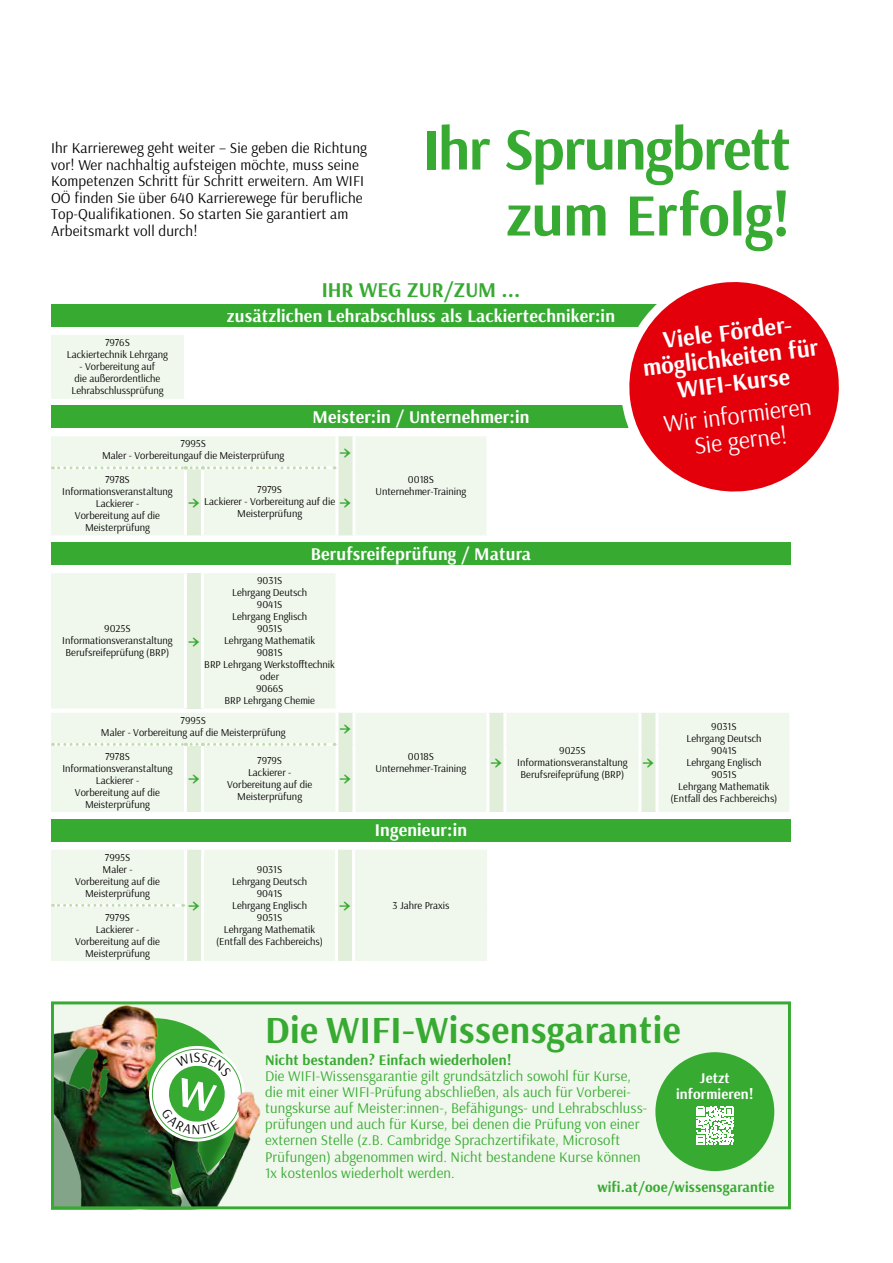
<style>
.page{position:relative;width:893px;height:1263px;background:#fff}
.page>*{position:absolute;margin:0;border:0;box-sizing:border-box;transform-origin:0 0}
.t1{font:700 60px/66px "Arsenal";letter-spacing:-.02em;color:#37aa32;text-align:right}
.t2{font:700 38.1px "Arsenal";letter-spacing:.01em;color:#37aa32}
.t3{font:700 24px/25.5px "Arsenal";color:#fff;text-align:center}
.t4{font:24px/25.5px "Arsenal";color:#fff;text-align:center}
.t5{font:700 21px "Arsenal";color:#37aa32}
.t6{font:700 18px "Arsenal Two";letter-spacing:.01em;color:#fff}
.t7{font:700 18px "Arsenal";color:#37aa32}
.t8{font:15px/16.5px "Arsenal";letter-spacing:.01em;color:#000}
.t9{font:14.7px/16.2px "Arsenal";letter-spacing:.01em;color:#37aa32}
.t10{font:700 14.7px "Arsenal";letter-spacing:.01em;color:#37aa32}
.t11{font:700 14.7px/16.2px "Arsenal";letter-spacing:.01em;color:#fff;text-align:center}
.t12{font:14.25px "Arsenal";color:#000}
.t13{font:10.5px/12px "Arsenal";color:#000;text-align:center}
.s1{font-weight:700;font-size:18px;color:#37aa32}
</style>
<div class="page">
<div style="left:51px;top:1001px;width:740px;height:208px;background:#f0f7ec"></div>
<img style="left:55px;top:1005px;width:182px;height:200px">
<img style="left:237px;top:1092px;width:24px;height:77px">
<div style="left:655px;top:1052px;width:119px;height:119px;background:#37aa32;border-radius:50%"></div>
<svg style="left:696px;top:1107px;width:38px;height:37px"></svg>
<div style="left:51px;top:1001px;width:740px;height:208px;border:3px solid #37aa32"></div>
<div style="left:51px;top:305px;width:740px;height:22px;background:#37aa32"></div>
<div style="left:51px;top:406px;width:740px;height:22px;background:#37aa32"></div>
<div style="left:51px;top:543px;width:740px;height:22px;background:#37aa32"></div>
<div style="left:51px;top:819px;width:740px;height:22px;background:#37aa32"></div>
<div style="left:51px;top:335px;width:134px;height:63px;background:#f0f7ec"></div>
<hr style="left:184px;top:335px;width:3px;height:15px;background:#fff">
<hr style="left:184px;top:350px;width:3px;height:48px;background:#fff">
<svg style="left:51px;top:436px;width:436px;height:99px;background:#eff6eb"></svg>
<div style="left:51px;top:573px;width:284px;height:135px;background:#f0f7ec"></div>
<div style="left:185px;top:573px;width:17px;height:135px;background:#e1eed9"></div>
<hr style="left:184px;top:573px;width:3px;height:15px;background:#fff">
<hr style="left:184px;top:588px;width:3px;height:120px;background:#fff">
<hr style="left:201px;top:573px;width:3px;height:15px;background:#fff">
<hr style="left:201px;top:588px;width:3px;height:120px;background:#fff">
<div style="left:51px;top:713px;width:738px;height:99px;background:#f0f7ec"></div>
<svg style="left:185px;top:713px;width:470px;height:99px;background:#eef6e9"></svg>
<hr style="left:184px;top:746px;width:3px;height:66px;background:#fff">
<hr style="left:201px;top:746px;width:3px;height:66px;background:#fff">
<hr style="left:335px;top:713px;width:3px;height:31px;background:#fff">
<hr style="left:352px;top:713px;width:3px;height:31px;background:#fff">
<hr style="left:486px;top:713px;width:3px;height:31px;background:#fff">
<hr style="left:335px;top:744px;width:3px;height:68px;background:#fff">
<hr style="left:352px;top:744px;width:3px;height:68px;background:#fff">
<hr style="left:486px;top:744px;width:3px;height:68px;background:#fff">
<svg style="left:53px;top:743px;width:282px;height:3px"></svg>
<hr style="left:503px;top:713px;width:3px;height:31px;background:#fff">
<hr style="left:638px;top:713px;width:3px;height:31px;background:#fff">
<hr style="left:503px;top:744px;width:3px;height:68px;background:#fff">
<hr style="left:638px;top:744px;width:3px;height:68px;background:#fff">
<hr style="left:655px;top:713px;width:3px;height:31px;background:#fff">
<hr style="left:655px;top:744px;width:3px;height:68px;background:#fff">
<div style="left:51px;top:850px;width:436px;height:111px;background:#f0f7ec"></div>
<hr style="left:352px;top:850px;width:3px;height:55px;background:#fff">
<hr style="left:352px;top:905px;width:3px;height:56px;background:#fff">
<svg style="left:53px;top:850px;width:300px;height:111px;background:#eff6eb"></svg>
<svg style="left:619px;top:282px;width:220px;height:210px;fill:#e3000b"></svg>
<img style="left:147px;top:1044px;width:99px;height:99px">
<p class="t8" style="left:51px;top:139px;width:318px">Ihr Karriereweg geht weiter – Sie geben die Richtung vor! Wer nachhaltig aufsteigen möchte, muss seine Kompetenzen Schritt für Schritt erweitern. Am WIFI OÖ finden Sie über 640 Karrierewege für berufliche Top-Qualifikationen. So starten Sie garantiert am Arbeitsmarkt voll durch!</p>
<h1 class="t1" style="left:422px;top:115px;width:370px">Ihr Sprungbrett zum Erfolg!</h1>
<p class="t13" style="left:67px;top:336px;width:103px">7976S<br>Lackiertechnik Lehrgang</p>
<p class="t13" style="left:71px;top:360px;width:94px">- Vorbereitung auf<br>die außerordentliche<br>Lehrabschlussprüfung</p>
<h3 class="t5" style="left:322px;top:275px;width:200px">IHR WEG ZUR/ZUM ...</h3>
<h3 class="t6" style="left:227px;top:304px;width:390px">zusätzlichen Lehrabschluss als Lackiertechniker:in</h3>
<h3 class="t6" style="left:312px;top:406px;width:219px">Meister:in / Unternehmer:in</h3>
<p class="t13" style="left:102px;top:438px;width:184px">7995S<br>Maler - Vorbereitungauf die Meisterprüfung</p>
<h3 class="t7" style="left:339px;top:439px;width:14px">→</h3>
<p class="t13" style="left:62px;top:473px;width:112px">7978S<br>Informationsveranstaltung<br>Lackierer -<br>Vorbereitung auf die<br>Meisterprüfung</p>
<p class="t13" style="left:376px;top:473px;width:92px">0018S<br>Unternehmer-Training</p>
<h3 class="t7" style="left:188px;top:489px;width:14px">→</h3>
<p class="t13" style="left:204px;top:483px;width:132px">7979S<br>Lackierer - Vorbereitung auf die<br>Meisterprüfung</p>
<h3 class="t7" style="left:339px;top:489px;width:14px">→</h3>
<h3 class="t6" style="left:311px;top:542px;width:222px">Berufsreifeprüfung / Matura</h3>
<h3 class="t3" style="left:638px;top:330px;width:178px;rotate:-7deg">Viele Förder&shy;möglichkeiten für<br>WIFI-Kurse</h3>
<h3 class="t4" style="left:662px;top:411px;width:150px;rotate:-7deg">Wir informieren<br>Sie gerne!</h3>
<p class="t13" style="left:204px;top:574px;width:132px">9031S<br>Lehrgang Deutsch<br>9041S<br>Lehrgang Englisch<br>9051S<br>Lehrgang Mathematik<br>9081S<br>BRP Lehrgang Werkstofftechnik oder<br>9066S<br>BRP Lehrgang Chemie</p>
<p class="t13" style="left:101px;top:714px;width:186px">7995S<br>Maler - Vorbereitung auf die Meisterprüfung</p>
<h3 class="t7" style="left:339px;top:716px;width:14px">→</h3>
<p class="t13" style="left:62px;top:622px;width:112px">9025S<br>Informationsveranstaltung<br>Berufsreifeprüfung (BRP)</p>
<h3 class="t7" style="left:188px;top:628px;width:14px">→</h3>
<p class="t13" style="left:62px;top:750px;width:112px">7978S<br>Informationsveranstaltung<br>Lackierer -<br>Vorbereitung auf die<br>Meisterprüfung</p>
<h3 class="t7" style="left:188px;top:765px;width:14px">→</h3>
<p class="t13" style="left:227px;top:754px;width:87px">7979S<br>Lackierer -<br>Vorbereitung auf die<br>Meisterprüfung</p>
<h3 class="t7" style="left:339px;top:765px;width:14px">→</h3>
<p class="t13" style="left:376px;top:750px;width:92px">0018S<br>Unternehmer-Training</p>
<h3 class="t7" style="left:490px;top:749px;width:14px">→</h3>
<p class="t13" style="left:517px;top:744px;width:112px">9025S<br>Informationsveranstaltung<br>Berufsreifeprüfung (BRP)</p>
<h3 class="t7" style="left:642px;top:749px;width:14px">→</h3>
<h3 class="t6" style="left:375px;top:819px;width:94px">Ingenieur:in</h3>
<p class="t13" style="left:75px;top:851px;width:87px">7995S<br>Maler -<br>Vorbereitung auf die<br>Meisterprüfung</p>
<p class="t13" style="left:75px;top:911px;width:87px">7979S<br>Lackierer -<br>Vorbereitung auf die<br>Meisterprüfung</p>
<h3 class="t7" style="left:188px;top:892px;width:14px">→</h3>
<p class="t13" style="left:216px;top:863px;width:109px">9031S<br>Lehrgang Deutsch<br>9041S<br>Lehrgang Englisch<br>9051S<br>Lehrgang Mathematik (Entfall des Fachbereichs)</p>
<p class="t13" style="left:339px;top:899px;width:112px"><span class="s1">→</span> 3 Jahre Praxis</p>
<p class="t13" style="left:670px;top:720px;width:109px">9031S<br>Lehrgang Deutsch<br>9041S<br>Lehrgang Englisch<br>9051S<br>Lehrgang Mathematik (Entfall des Fachbereichs)</p>
<h3 class="t12" style="left:194px;top:1048px;width:9px">S</h3>
<h2 class="t2" style="left:265px;top:1003px;width:417px">Die WIFI-Wissensgarantie</h2>
<h3 class="t10" style="left:265px;top:1049px;width:248px">Nicht bestanden? Einfach wiederholen!</h3>
<p class="t9" style="left:265px;top:1067px;width:384px">Die WIFI-Wissensgarantie gilt grundsätzlich sowohl für Kurse, die mit einer WIFI-Prüfung abschließen, als auch für Vorberei&shy;tungskurse auf Meister:innen-, Befähigungs- und Lehrabschluss&shy;prüfungen und auch für Kurse, bei denen die Prüfung von einer externen Stelle (z.B. Cambridge Sprachzertifikate, Microsoft Prüfungen) abgenommen wird. Nicht bestandene Kurse können 1x kostenlos wiederholt werden.</p>
<h3 class="t11" style="left:676px;top:1070px;width:79px">Jetzt informieren!</h3>
<h3 class="t10" style="left:597px;top:1177px;width:178px">wifi.at/ooe/wissensgarantie</h3>
</div>
